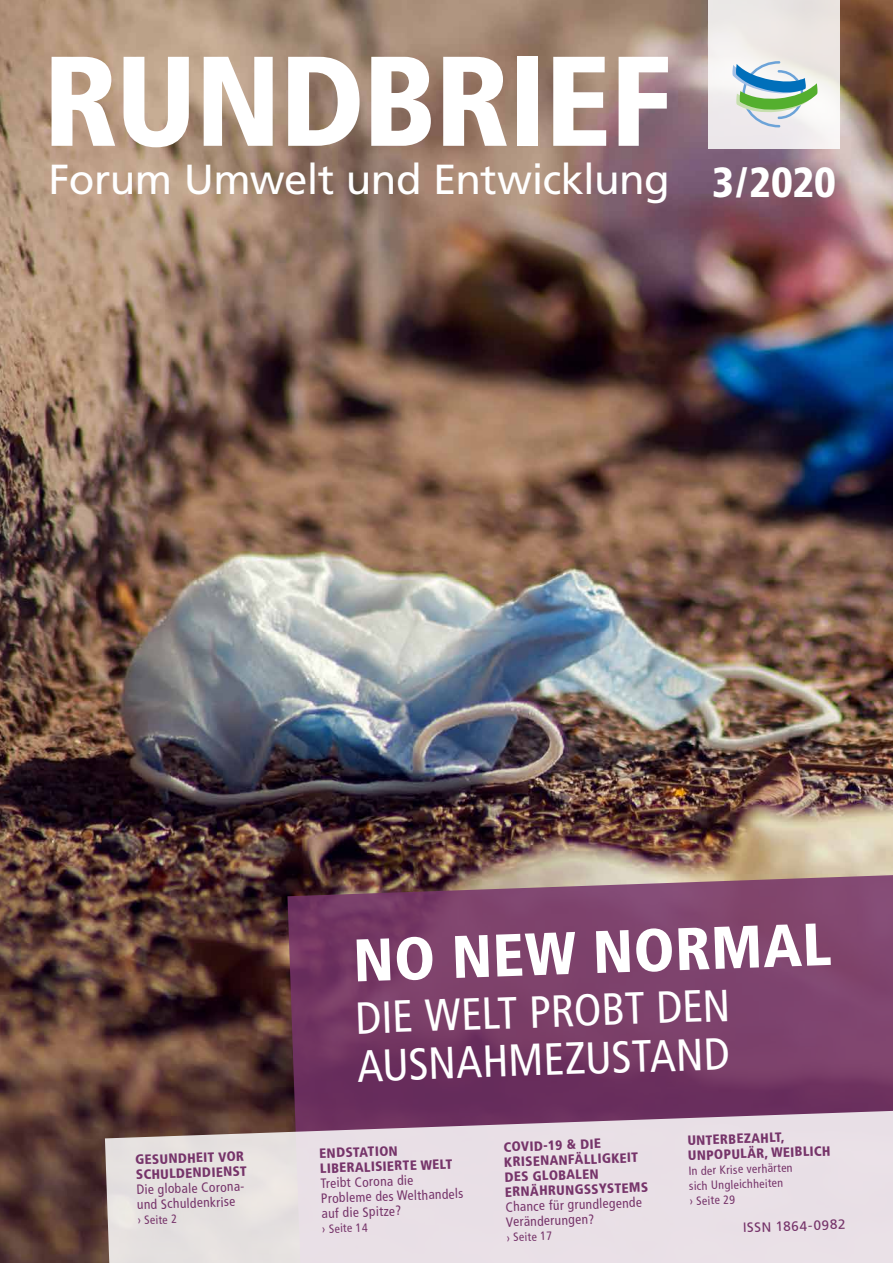
<style>
.page{position:relative;width:893px;height:1263px;background:#fff}
.page>*{position:absolute;margin:0;border:0;box-sizing:border-box;transform-origin:0 0}
.t1{font:900 condensed 127.5px "Frutiger";letter-spacing:-.01em;color:#fff}
.t2{font:900 condensed 60px "Frutiger";color:#fff}
.t3{font:condensed 45px/48px "Frutiger";color:#fff}
.t4{font:42px "Frutiger";letter-spacing:-.015em;color:#fff}
.t5{font:900 condensed 13.5px/15px "Frutiger";color:#76346a}
.t6{font:condensed 13.5px/15px "Frutiger";color:#76346a}
.t7{font:13.5px "Frutiger";color:#76346a}
.t8{font:condensed 12px/15px "Frutiger";color:#76346a}
.s1{font-weight:900;font-stretch:condensed}
</style>
<div class="page">
<img style="left:0;top:0;width:893px;height:1263px">
<div style="left:709px;top:0;width:131px;height:149px;background:linear-gradient(to bottom,#ece7e3,#f4f1f3)"></div>
<svg style="left:732px;top:61px;width:86px;height:66px"></svg>
<svg style="left:287px;top:872px;width:606px;height:236px;background:#7a4168"></svg>
<svg style="left:105px;top:1108px;width:788px;height:155px;background:#d9ccd3"></svg>
<h1 class="t1" style="left:43px;top:25px;width:630px">RUNDBRIEF</h1>
<h3 class="t4" style="left:48px;top:155px;width:789px">Forum Umwelt und Entwicklung <span class="s1">3/2020</span></h3>
<p class="t5" style="left:135px;top:1152px;width:112px;rotate:-2deg">GESUNDHEIT VOR<br>SCHULDENDIENST</p>
<p class="t6" style="left:136px;top:1182px;width:112px;rotate:-2deg">Die globale Corona&shy;und Schuldenkrise</p>
<p class="t8" style="left:137px;top:1213px;width:41px;rotate:-2deg">› Seite 2</p>
<h2 class="t2" style="left:352px;top:924px;width:479px;rotate:-2deg">NO NEW NORMAL</h2>
<h3 class="t3" style="left:355px;top:994px;width:376px;rotate:-2deg">DIE WELT PROBT DEN<br>AUSNAHMEZUSTAND</h3>
<p class="t5" style="left:319px;top:1146px;width:134px;rotate:-2deg">ENDSTATION<br>LIBERALISIERTE WELT</p>
<p class="t6" style="left:320px;top:1176px;width:144px;rotate:-2deg">Treibt Corona die<br>Probleme des Welthandels auf die Spitze?</p>
<p class="t8" style="left:322px;top:1221px;width:47px;rotate:-2deg">› Seite 14</p>
<p class="t5" style="left:503px;top:1139px;width:145px;rotate:-2deg">COVID-19 &amp; DIE<br>KRISENANFÄLLIGKEIT<br>DES GLOBALEN<br>ERNÄHRUNGSSYSTEMS</p>
<p class="t6" style="left:505px;top:1199px;width:138px;rotate:-2deg">Chance für grundlegende<br>Veränderungen?</p>
<p class="t8" style="left:506px;top:1230px;width:47px;rotate:-2deg">› Seite 17</p>
<p class="t5" style="left:687px;top:1133px;width:144px;rotate:-2deg">UNTERBEZAHLT,<br>UNPOPULÄR, WEIBLICH</p>
<p class="t8" style="left:688px;top:1163px;width:106px;rotate:-2deg">In der Krise verhärten sich Ungleichheiten<br>› Seite 29</p>
<p class="t7" style="left:743px;top:1220px;width:104px;rotate:-2deg">ISSN 1864-0982</p>
</div>
